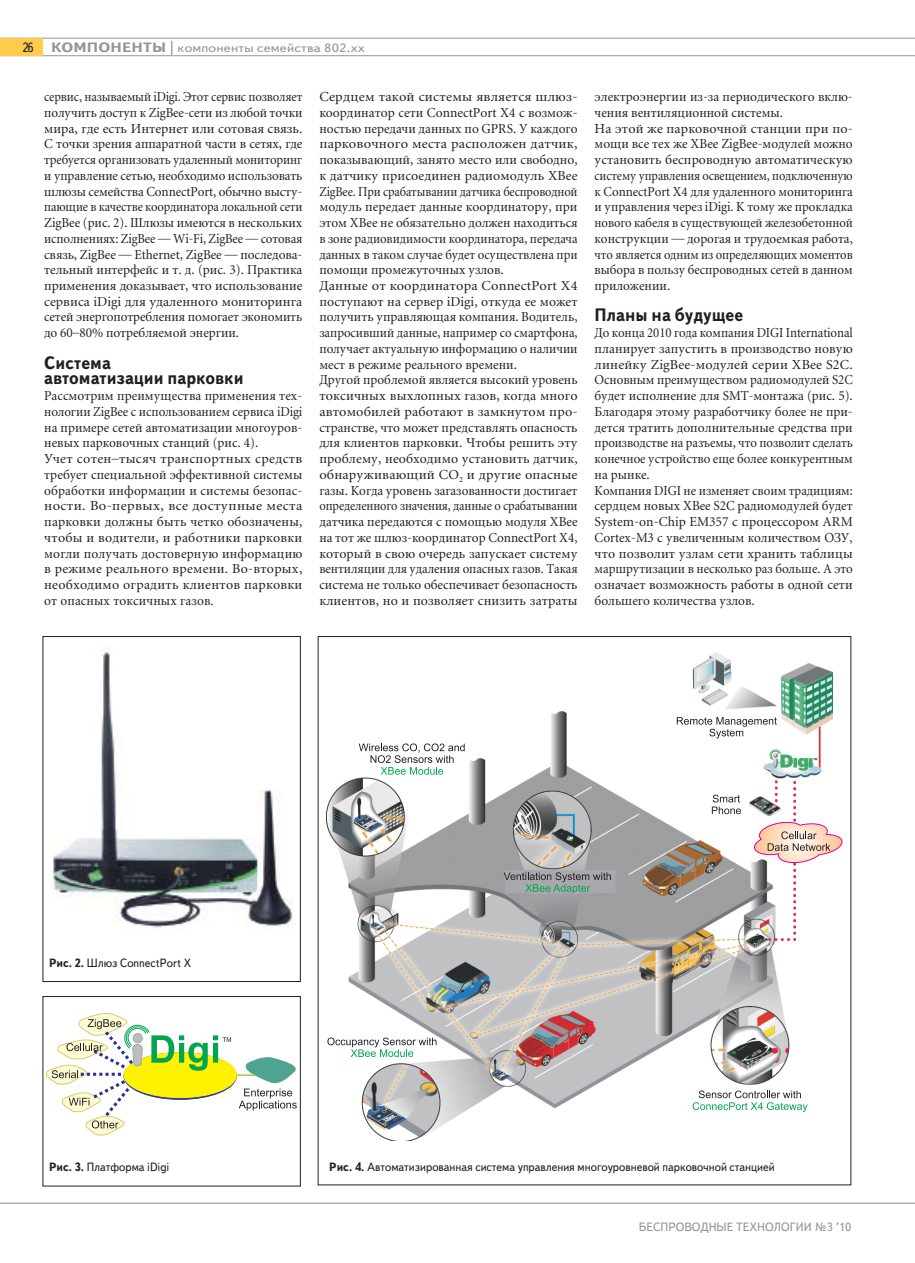
<style>
.page{position:relative;width:915px;height:1263px;background:#fff}
.page>*{position:absolute;margin:0;border:0;box-sizing:border-box;transform-origin:0 0}
.t1{font:700 18px/15.8px "Text Book C";color:#231f20;scale:.94 1}
.t2{font:13.5px/15.8px "Miniature";color:#231f20;scale:1.04 1}
.t3{font:13.5px/15.8px "Miniature";color:#231f20}
.t4{font:13.5px/15.8px "Miniature";color:#231f20;scale:.93 1}
.t5{font:13.5px/15.8px "Miniature";color:#231f20;text-align:justify;scale:.91 1}
.t6{font:13.5px "Text Book C";color:#231f20;scale:.9 1}
.t7{font:12px "Text Book C";color:#231f20;scale:.95 1}
.t8{font:12px "Text Book C";color:#939598;scale:1.17 1}
.t9{font:12px "Text Book C";color:#939598}
.s1{font-weight:700;font-size:13.5px}
.s2{font-weight:700}
</style>
<div class="page">
<hr style="left:0;top:1202px;width:914px;height:2px;background:#939598">
<hr style="left:0;top:38px;width:914px;height:1px;background:#939598">
<hr style="left:0;top:55px;width:914px;height:1px;background:#939598">
<div style="left:0;top:38px;width:43px;height:18px;background:#ffcc4e"></div>
<img style="left:52px;top:647px;width:241px;height:282px">
<div style="left:43px;top:636px;width:257px;height:346px;border:1px solid #231f20"></div>
<svg style="left:45px;top:1013px;width:252px;height:123px"></svg>
<img style="left:326px;top:652px;width:506px;height:489px">
<div style="left:684px;top:1085px;width:128px;height:30px;background:#fff"></div>
<div style="left:709px;top:791px;width:36px;height:25px;background:#fff"></div>
<div style="left:505px;top:870px;width:110px;height:23px;background:#a7a9ac"></div>
<svg style="left:351px;top:737px;width:123px;height:50px"></svg>
<svg style="left:503px;top:872px;width:107px;height:22px"></svg>
<svg style="left:676px;top:712px;width:107px;height:26px"></svg>
<svg style="left:711px;top:795px;width:29px;height:19px"></svg>
<svg style="left:326px;top:1033px;width:119px;height:25px"></svg>
<svg style="left:692px;top:1090px;width:115px;height:22px"></svg>
<svg style="left:753px;top:821px;width:90px;height:44px"></svg>
<p class="t6" style="left:22px;top:39px;width:14px">26</p>
<p class="t8" style="left:51px;top:41px;width:269px"><span class="s1">КОМПОНЕНТЫ |</span> компоненты семейства 802.xx</p>
<p class="t5" style="left:44px;top:90px;width:285px">сервис, называемый iDigi. Этот сервис позволяет получить доступ к ZigBee-сети из любой точки мира, где есть Интернет или сотовая связь.<br>С точки зрения аппаратной части в сетях, где требуется организовать удаленный мониторинг и управление сетью, необходимо использовать шлюзы семейства ConnectPort, обычно высту&shy;пающие в качестве координатора локальной сети ZigBee (рис. 2). Шлюзы имеются в нескольких исполнениях: ZigBee — Wi-Fi, ZigBee — сотовая связь, ZigBee — Ethernet, ZigBee — последова&shy;тельный интерфейс и т. д. (рис. 3). Практика применения доказывает, что использование сервиса iDigi для удаленного мониторинга сетей энергопотребления помогает экономить до 60–80% потребляемой энергии.</p>
<h1 class="t1" style="left:44px;top:355px;width:213px">Система<br>автоматизации парковки</h1>
<p class="t3" style="left:44px;top:389px;width:259px">Рассмотрим преимущества применения тех&shy;нологии ZigBee с использованием сервиса iDigi на примере сетей автоматизации многоуров&shy;невых парковочных станций (рис. 4).<br>Учет сотен–тысяч транспортных средств требует специальной эффективной системы обработки информации и системы безопас&shy;ности. Во-первых, все доступные места парковки должны быть четко обозначены, чтобы и водители, и работники парковки могли получать достоверную информацию в режиме реального времени. Во-вторых, необходимо оградить клиентов парковки от опасных токсичных газов.</p>
<p class="t2" style="left:319px;top:90px;width:250px">Сердцем такой системы является шлюз&shy;координатор сети ConnectPort X4 с возмож&shy;ностью передачи данных по GPRS. У каждого парковочного места расположен датчик, показывающий, занято место или свободно, к датчику присоединен радиомодуль XBee ZigBee. При срабатывании датчика беспроводной модуль передает данные координатору, при этом XBee не обязательно должен находиться в зоне радиовидимости координатора, передача данных в таком случае будет осуществлена при помощи промежуточных узлов.<br>Данные от координатора ConnectPort X4 поступают на сервер iDigi, откуда ее может получить управляющая компания. Водитель, запросивший данные, например со смартфона, получает актуальную информацию о наличии мест в режиме реального времени.<br>Другой проблемой является высокий уровень токсичных выхлопных газов, когда много автомобилей работают в замкнутом про&shy;странстве, что может представлять опасность для клиентов парковки. Чтобы решить эту проблему, необходимо установить датчик, обнаруживающий CO<sub>2</sub> и другие опасные газы. Когда уровень загазованности достигает определенного значения, данные о срабатывании датчика передаются с помощью модуля XBee на тот же шлюз-координатор ConnectPort X4, который в свою очередь запускает систему вентиляции для удаления опасных газов. Такая система не только обеспечивает безопасность клиентов, но и позволяет снизить затраты</p>
<p class="t3" style="left:594px;top:90px;width:260px">электроэнергии из-за периодического вклю&shy;чения вентиляционной системы.<br>На этой же парковочной станции при по&shy;мощи все тех же XBee ZigBee-модулей можно установить беспроводную автоматическую систему управления освещением, подключенную к ConnectPort X4 для удаленного мониторинга и управления через iDigi. К тому же прокладка нового кабеля в существующей железобетонной конструкции — дорогая и трудоемкая работа, что является одним из определяющих моментов выбора в пользу беспроводных сетей в данном приложении.</p>
<h1 class="t1" style="left:594px;top:307px;width:159px">Планы на будущее</h1>
<p class="t4" style="left:594px;top:326px;width:279px">До конца 2010 года компания DIGI International планирует запустить в производство новую линейку ZigBee-модулей серии XBee S2C.<br>Основным преимуществом радиомодулей S2C будет исполнение для SMT-монтажа (рис. 5).<br>Благодаря этому разработчику более не при&shy;дется тратить дополнительные средства при производстве на разъемы, что позволит сделать конечное устройство еще более конкурентным на рынке.<br>Компания DIGI не изменяет своим традициям: сердцем новых XBee S2C радиомодулей будет System-on-Chip EM357 с процессором ARM Cortex-M3 с увеличенным количеством ОЗУ, что позволит узлам сети хранить таблицы маршрутизации в несколько раз больше. А это означает возможность работы в одной сети большего количества узлов.</p>
<p class="t7" style="left:49px;top:955px;width:151px"><span class="s2">Рис. 2.</span> Шлюз ConnectPort X</p>
<p class="t7" style="left:49px;top:1160px;width:128px"><span class="s2">Рис. 3.</span> Платформа iDigi</p>
<p class="t7" style="left:329px;top:1160px;width:470px"><span class="s2">Рис. 4.</span> Автоматизированная система управления многоуровневой парковочной станцией</p>
<p class="t9" style="left:638px;top:1220px;width:214px">БЕСПРОВОДНЫЕ ТЕХНОЛОГИИ №3 ’10</p>
</div>
